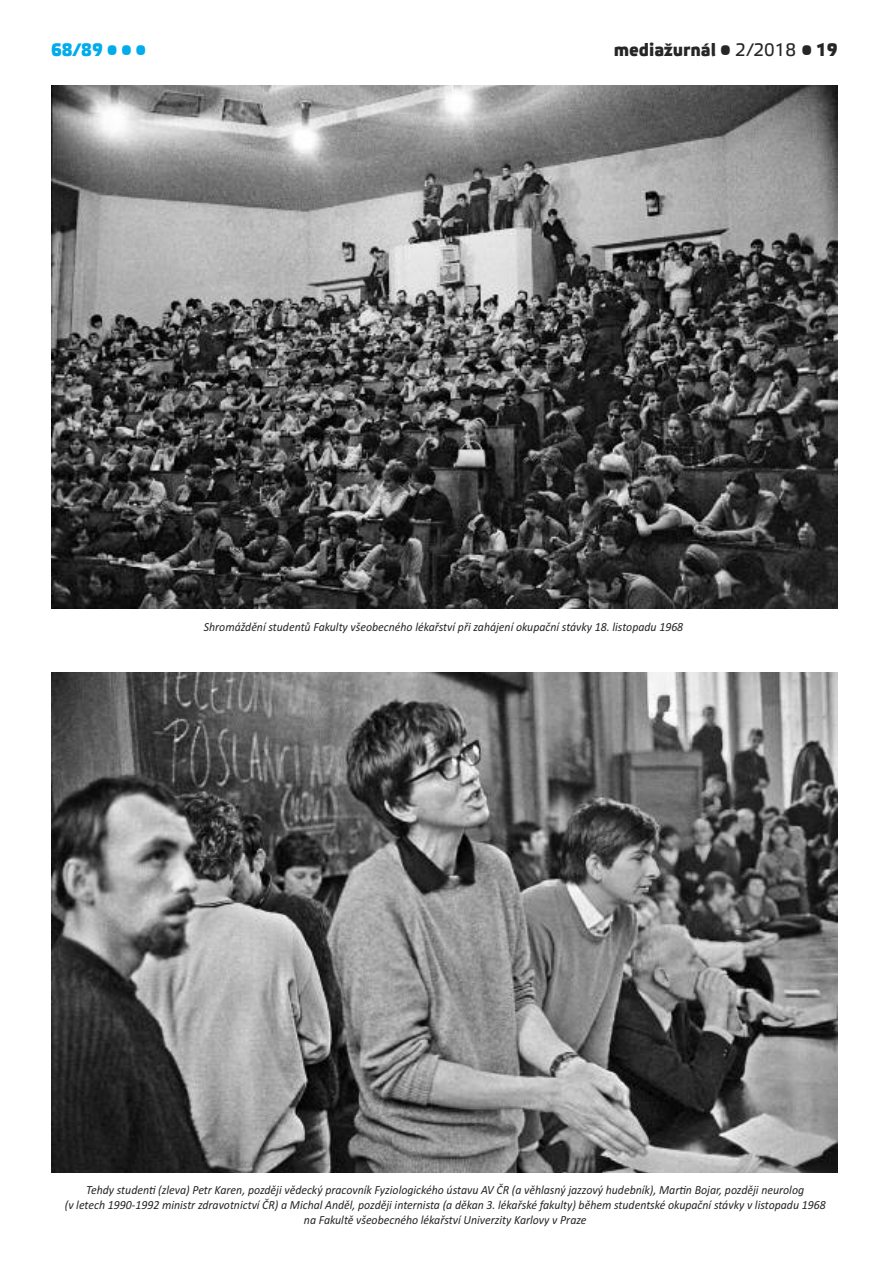
<style>
.page{position:relative;width:893px;height:1263px;background:#fff}
.page>*{position:absolute;margin:0;border:0;box-sizing:border-box;transform-origin:0 0}
.t1{font:500 18px "Etelka";color:#272526;scale:.95 1}
.t2{font:500 18px "Etelka";color:#00acec;scale:.95 1}
.t3{font:italic 12.45px/15px "Calibri";color:#272526;text-align:center;scale:.95 1}
.s1{font-family:"Etelka Text";font-weight:400}
</style>
<div class="page">
<img style="left:51px;top:673px;width:787px;height:499px">
<img style="left:51px;top:85px;width:787px;height:524px">
<h1 class="t2" style="left:51px;top:43px;width:101px">68/89 • • •</h1>
<h1 class="t1" style="left:614px;top:43px;width:237px">mediažurnál • <span class="s1">2/2018</span> • 19</h1>
<p class="t3" style="left:204px;top:619px;width:506px">Shromáždění studentů Fakulty všeobecného lékařství při zahájení okupační stávky 18. listopadu 1968</p>
<p class="t3" style="left:65px;top:1182px;width:802px">Tehdy studenti (zleva) Petr Karen, později vědecký pracovník Fyziologického ústavu AV ČR (a věhlasný jazzový hudebník), Martin Bojar, později neurolog<br>(v letech 1990-1992 ministr zdravotnictví ČR) a Michal Anděl, později internista (a děkan 3. lékařské fakulty) během studentské okupační stávky v listopadu 1968 na Fakultě všeobecného lékařství Univerzity Karlovy v Praze</p>
</div>
